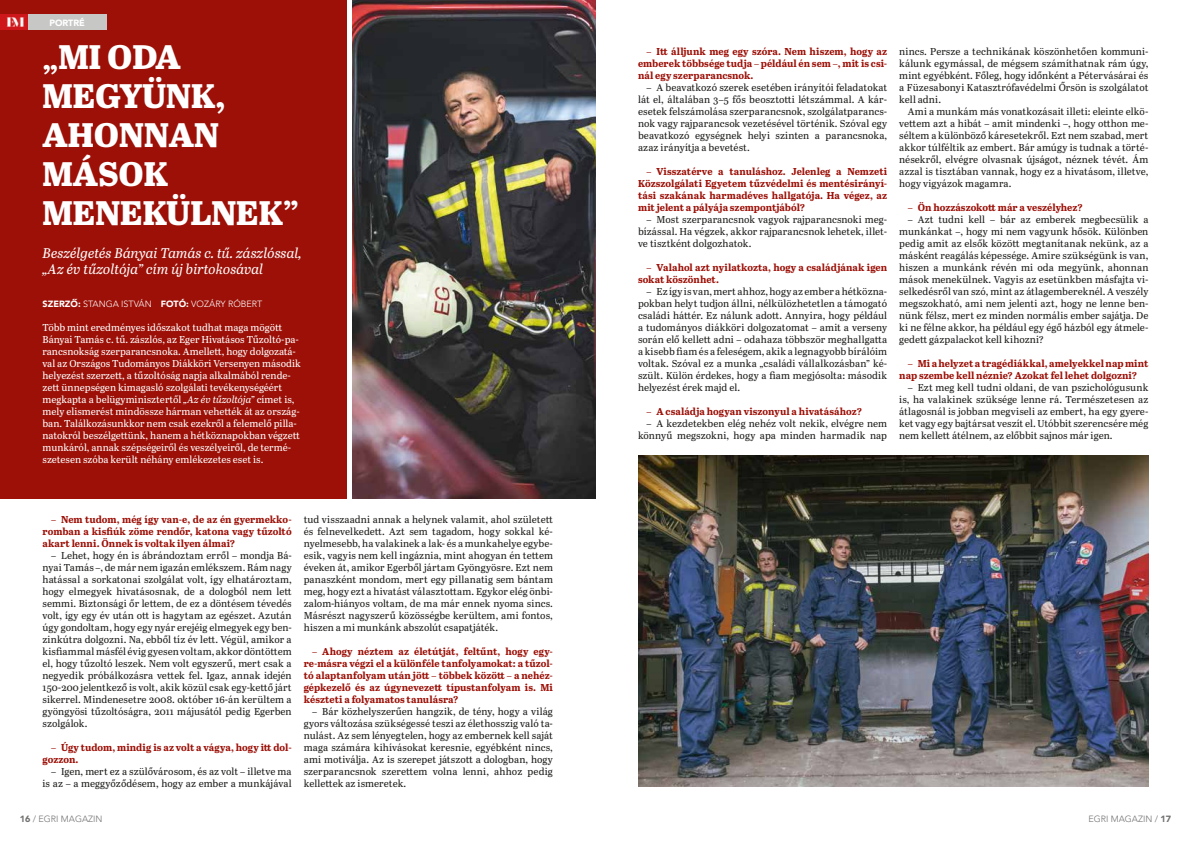
<style>
.page{position:relative;width:1191px;height:842px;background:#fff}
.page>*{position:absolute;margin:0;border:0;box-sizing:border-box;transform-origin:0 0}
.t1{font:800 34px/39.1px "Abril Text";color:#fff}
.t2{font:italic 14px/16.1px "Abril Text";color:#fff}
.t3{font:10px/12px "Abril Text";letter-spacing:.005em;color:#1d1d1b;text-align:justify}
.t4{font:700 10px/12px "Abril Text";letter-spacing:.005em;color:#9c1007;text-align:justify}
.t5{font:10px/12px "Abril Text";color:#fff}
.t6{font:300 9px "Avenir LT Pro";color:#fff}
.t7{font:300 9px "Avenir LT Pro";color:#70706f}
.t8{font:900 9px "Avenir LT Pro";color:#fff}
.s1{font-weight:900}
.s2{font-style:italic}
</style>
<div class="page">
<div style="left:0;top:0;width:346px;height:499px;background:#9c1007"></div>
<div style="left:0;top:14px;width:28px;height:16px;background:#cd171a"></div>
<img style="left:6px;top:17px;width:19px;height:10px">
<div style="left:28px;top:14px;width:79px;height:16px;background:#c7c7c6"></div>
<img style="left:352px;top:0;width:243px;height:499px">
<img style="left:638px;top:455px;width:510px;height:332px">
<p class="t8" style="left:49px;top:17px;width:37px">PORTRÉ</p>
<h1 class="t1" style="left:43px;top:36px;width:258px">„MI ODA<br>MEGYÜNK,<br>AHONNAN<br>MÁSOK<br>MENEKÜLNEK”</h1>
<h2 class="t2" style="left:43px;top:244px;width:261px">Beszélgetés Bányai Tamás c. tű. zászlóssal, „Az év tűzoltója” cím új birtokosával</h2>
<p class="t6" style="left:43px;top:298px;width:221px"><span class="s1">SZERZŐ:</span> STANGA ISTVÁN <span class="s1">FOTÓ:</span> VOZÁRY RÓBERT</p>
<p class="t5" style="left:43px;top:321px;width:260px">Több mint eredményes időszakot tudhat maga mögött Bányai Tamás c. tű. zászlós, az Eger Hivatásos Tűzoltó-pa&shy;rancsnokság szerparancsnoka. Amellett, hogy dolgozatá&shy;val az Országos Tudományos Diákköri Versenyen második helyezést szerzett, a tűzoltóság napja alkalmából rende&shy;zett ünnepségen kimagasló szolgálati tevékenységéért megkapta a belügyminisztertől <span class="s2">„Az év tűzoltója”</span> címet is, mely elismerést mindössze hárman vehették át az ország&shy;ban. Találkozásunkkor nem csak ezekről a felemelő pilla&shy;natokról beszélgettünk, hanem a hétköznapokban végzett munkáról, annak szépségeiről és veszélyeiről, de termé&shy;szetesen szóba került néhány emlékezetes eset is.</p>
<p class="t4" style="left:43px;top:512px;width:251px;text-indent:9px">– Nem tudom, még így van-e, de az én gyermekko&shy;romban a kisfiúk zöme rendőr, katona vagy tűzoltó akart lenni. Önnek is voltak ilyen álmai?</p>
<p class="t3" style="left:42px;top:549px;width:251px;text-indent:9px">– Lehet, hogy én is ábrándoztam erről – mondja Bá&shy;nyai Tamás –, de már nem igazán emlékszem. Rám nagy hatással a sorkatonai szolgálat volt, így elhatároztam, hogy elmegyek hivatásosnak, de a dologból nem lett semmi. Biztonsági őr lettem, de ez a döntésem tévedés volt, így egy év után ott is hagytam az egészet. Azután úgy gondoltam, hogy egy nyár erejéig elmegyek egy ben&shy;zinkútra dolgozni. Na, ebből tíz év lett. Végül, amikor a kisfiammal másfél évig gyesen voltam, akkor döntöttem el, hogy tűzoltó leszek. Nem volt egyszerű, mert csak a negyedik próbálkozásra vettek fel. Igaz, annak idején 150-200 jelentkező is volt, akik közül csak egy-kettő járt sikerrel. Mindenesetre 2008. október 16-án kerültem a gyöngyösi tűzoltóságra, 2011 májusától pedig Egerben szolgálok.</p>
<p class="t4" style="left:42px;top:740px;width:251px;text-indent:9px">– Úgy tudom, mindig is az volt a vágya, hogy itt dol&shy;gozzon.</p>
<p class="t3" style="left:42px;top:765px;width:251px;text-align:right">– Igen, mert ez a szülővárosom, és az volt – illetve ma is az – a meggyőződésem, hogy az ember a munkájával</p>
<p class="t3" style="left:304px;top:513px;width:251px">tud visszaadni annak a helynek valamit, ahol született és felnevelkedett. Azt sem tagadom, hogy sokkal ké&shy;nyelmesebb, ha valakinek a lak- és a munkahelye egybe&shy;esik, vagyis nem kell ingáznia, mint ahogyan én tettem éveken át, amikor Egerből jártam Gyöngyösre. Ezt nem panaszként mondom, mert egy pillanatig sem bántam meg, hogy ezt a hivatást választottam. Egykor elég önbi&shy;zalom-hiányos voltam, de ma már ennek nyoma sincs.<br>Másrészt nagyszerű közösségbe kerültem, ami fontos, hiszen a mi munkánk abszolút csapatjáték.</p>
<p class="t4" style="left:304px;top:644px;width:251px;text-indent:9px">– Ahogy néztem az életútját, feltűnt, hogy egy&shy;re-másra végzi el a különféle tanfolyamokat: a tűzol&shy;tó alaptanfolyam után jött – többek között – a nehéz&shy;gépkezelő és az úgynevezett típustanfolyam is. Mi készteti a folyamatos tanulásra?</p>
<p class="t3" style="left:304px;top:705px;width:251px;text-indent:8px">– Bár közhelyszerűen hangzik, de tény, hogy a világ gyors változása szükségessé teszi az élethosszig való ta&shy;nulást. Az sem lényegtelen, hogy az embernek kell saját maga számára kihívásokat keresnie, egyébként nincs, ami motiválja. Az is szerepet játszott a dologban, hogy szerparancsnok szerettem volna lenni, ahhoz pedig kellettek az ismeretek.</p>
<p class="t4" style="left:638px;top:44px;width:251px;text-indent:8px">– Itt álljunk meg egy szóra. Nem hiszem, hogy az emberek többsége tudja – például én sem –, mit is csi&shy;nál egy szerparancsnok.</p>
<p class="t3" style="left:638px;top:81px;width:251px;text-indent:8px">– A beavatkozó szerek esetében irányítói feladatokat lát el, általában 3–5 fős beosztotti létszámmal. A kár&shy;esetek felszámolása szerparancsnok, szolgálatparancs&shy;nok vagy rajparancsok vezetésével történik. Szóval egy beavatkozó egységnek helyi szinten a parancsnoka, azaz irányítja a bevetést.</p>
<p class="t4" style="left:638px;top:164px;width:251px;text-indent:8px">– Visszatérve a tanuláshoz. Jelenleg a Nemzeti Közszolgálati Egyetem tűzvédelmi és mentésirányí&shy;tási szakának harmadéves hallgatója. Ha végez, az mit jelent a pályája szempontjából?</p>
<p class="t3" style="left:638px;top:213px;width:251px;text-indent:9px">– Most szerparancsnok vagyok rajparancsnoki meg&shy;bízással. Ha végzek, akkor rajparancsnok lehetek, illet&shy;ve tisztként dolgozhatok.</p>
<p class="t4" style="left:638px;top:260px;width:251px;text-indent:8px">– Valahol azt nyilatkozta, hogy a családjának igen sokat köszönhet.</p>
<p class="t3" style="left:638px;top:285px;width:251px;text-indent:9px">– Ez így is van, mert ahhoz, hogy az ember a hétközna&shy;pokban helyt tudjon állni, nélkülözhetetlen a támogató családi háttér. Ez nálunk adott. Annyira, hogy például a tudományos diákköri dolgozatomat – amit a verseny során elő kellett adni – odahaza többször meghallgatta a kisebb fiam és a feleségem, akik a legnagyobb bírálóim voltak. Szóval ez a munka „családi vállalkozásban” ké&shy;szült. Külön érdekes, hogy a fiam megjósolta: második helyezést érek majd el.</p>
<p class="t4" style="left:646px;top:404px;width:217px">– A családja hogyan viszonyul a hivatásához?</p>
<p class="t3" style="left:638px;top:417px;width:251px;text-align:right">– A kezdetekben elég nehéz volt nekik, elvégre nem könnyű megszokni, hogy apa minden harmadik nap</p>
<p class="t3" style="left:899px;top:45px;width:251px">nincs. Persze a technikának köszönhetően kommuni&shy;kálunk egymással, de mégsem számíthatnak rám úgy, mint egyébként. Főleg, hogy időnként a Pétervásárai és a Füzesabonyi Katasztrófavédelmi Őrsön is szolgálatot kell adni.</p>
<p class="t3" style="left:899px;top:105px;width:251px;text-indent:9px">Ami a munkám más vonatkozásait illeti: eleinte elkö&shy;vettem azt a hibát – amit mindenki –, hogy otthon me&shy;séltem a különböző káresetekről. Ezt nem szabad, mert akkor túlféltik az embert. Bár amúgy is tudnak a törté&shy;nésekről, elvégre olvasnak újságot, néznek tévét. Ám azzal is tisztában vannak, hogy ez a hivatásom, illetve, hogy vigyázok magamra.</p>
<p class="t4" style="left:907px;top:200px;width:177px">– Ön hozzászokott már a veszélyhez?</p>
<p class="t3" style="left:899px;top:213px;width:251px;text-indent:8px">– Azt tudni kell – bár az emberek megbecsülik a munkánkat –, hogy mi nem vagyunk hősök. Különben pedig amit az elsők között megtanítanak nekünk, az a másként reagálás képessége. Amire szükségünk is van, hiszen a munkánk révén mi oda megyünk, ahonnan mások menekülnek. Vagyis az esetünkben másfajta vi&shy;selkedésről van szó, mint az átlagembereknél. A veszély megszokható, ami nem jelenti azt, hogy ne lenne ben&shy;nünk félsz, mert ez minden normális ember sajátja. De ki ne félne akkor, ha például egy égő házból egy átmele&shy;gedett gázpalackot kell kihozni?</p>
<p class="t4" style="left:899px;top:356px;width:251px;text-indent:8px">– Mi a helyzet a tragédiákkal, amelyekkel nap mint nap szembe kell néznie? Azokat fel lehet dolgozni?</p>
<p class="t3" style="left:899px;top:381px;width:251px;text-indent:8px">– Ezt meg kell tudni oldani, de van pszichológusunk is, ha valakinek szüksége lenne rá. Természetesen az átlagosnál is jobban megviseli az embert, ha egy gyere&shy;ket vagy egy bajtársat veszít el. Utóbbit szerencsére még nem kellett átélnem, az előbbit sajnos már igen.</p>
<p class="t7" style="left:20px;top:814px;width:84px"><span class="s1">16</span> / EGRI MAGAZIN</p>
<p class="t7" style="left:1088px;top:814px;width:84px">EGRI MAGAZIN / <span class="s1">17</span></p>
</div>
